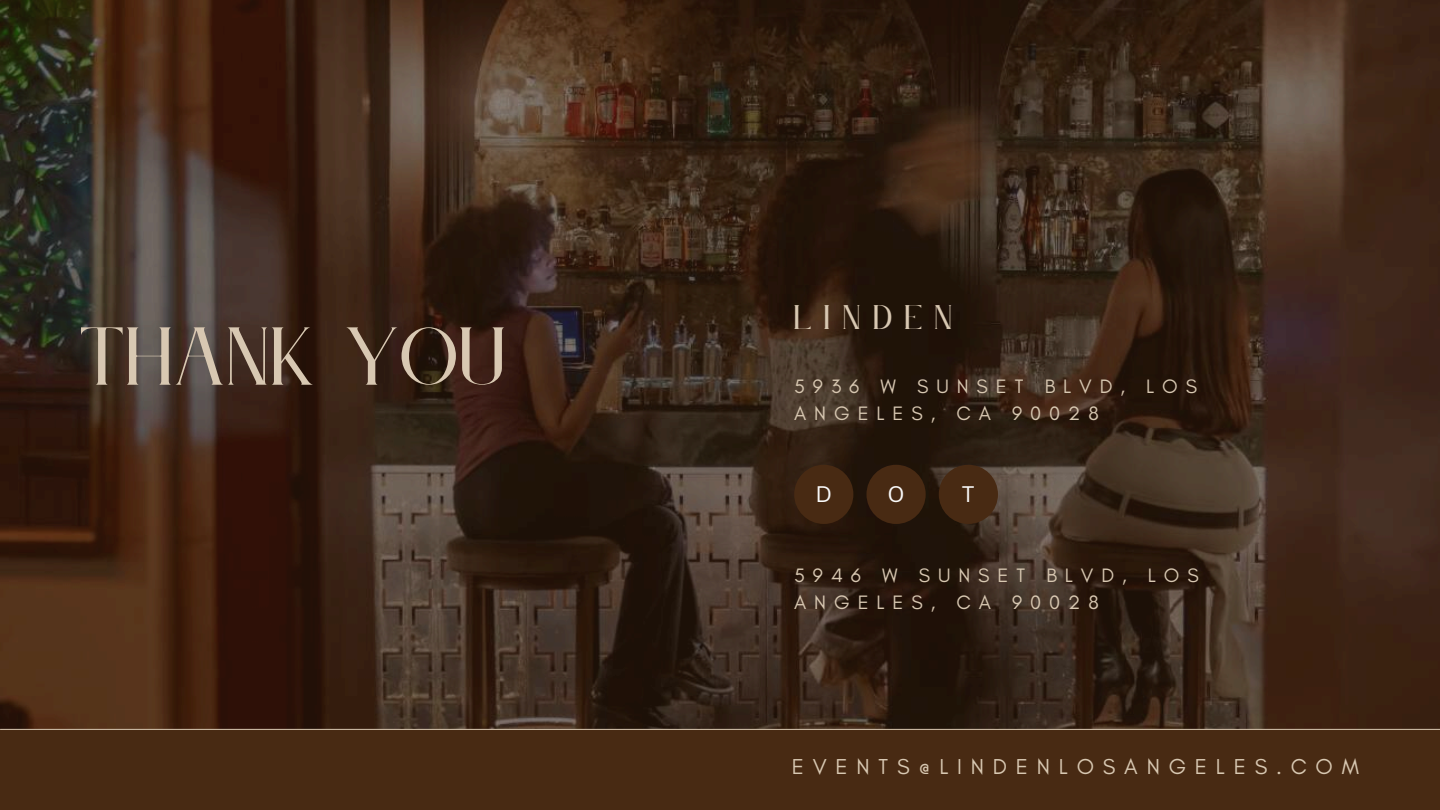
<style>
.page{position:relative;width:1440px;height:810px;background:#fff}
.page>*{position:absolute;margin:0;border:0;box-sizing:border-box;transform-origin:0 0}
.t1{font:72px "Le Jour Serif";color:#d8c8b2}
.t2{font:30px "Le Jour Serif";letter-spacing:.4em;color:#d8c8b2}
.t3{font:22px "Glacial Indifference";letter-spacing:.4em;color:#d8c8b2}
.t4{font:21.9px "Canva Sans";color:#fafafa}
.t5{font:19.8px/27px "Glacial Indifference";letter-spacing:.4em;color:#d8c8b2}
</style>
<div class="page">
<img style="left:0;top:0;width:1440px;height:729px">
<div style="left:0;top:729px;width:1440px;height:81px;background:#482a13"></div>
<hr style="left:0;top:729px;width:1440px;height:1px;background:#d8c8b2">
<div style="left:794px;top:465px;width:59px;height:59px;background:#482a13;border-radius:50%"></div>
<div style="left:866px;top:465px;width:60px;height:59px;background:#482a13;border-radius:50%"></div>
<div style="left:939px;top:465px;width:59px;height:59px;background:#482a13;border-radius:50%"></div>
<h1 class="t1" style="left:81px;top:318px;width:429px">THANK YOU</h1>
<h2 class="t2" style="left:794px;top:301px;width:161px">LINDEN</h2>
<p class="t5" style="left:794px;top:373px;width:404px">5936 W SUNSET BLVD, LOS<br>ANGELES, CA 90028</p>
<p class="t4" style="left:815px;top:479px;width:18px">D</p>
<p class="t4" style="left:888px;top:479px;width:19px">O</p>
<p class="t4" style="left:962px;top:479px;width:14px">T</p>
<p class="t5" style="left:794px;top:562px;width:406px">5946 W SUNSET BLVD, LOS<br>ANGELES, CA 90028</p>
<p class="t3" style="left:792px;top:753px;width:569px">EVENTS@LINDENLOSANGELES.COM</p>
</div>
